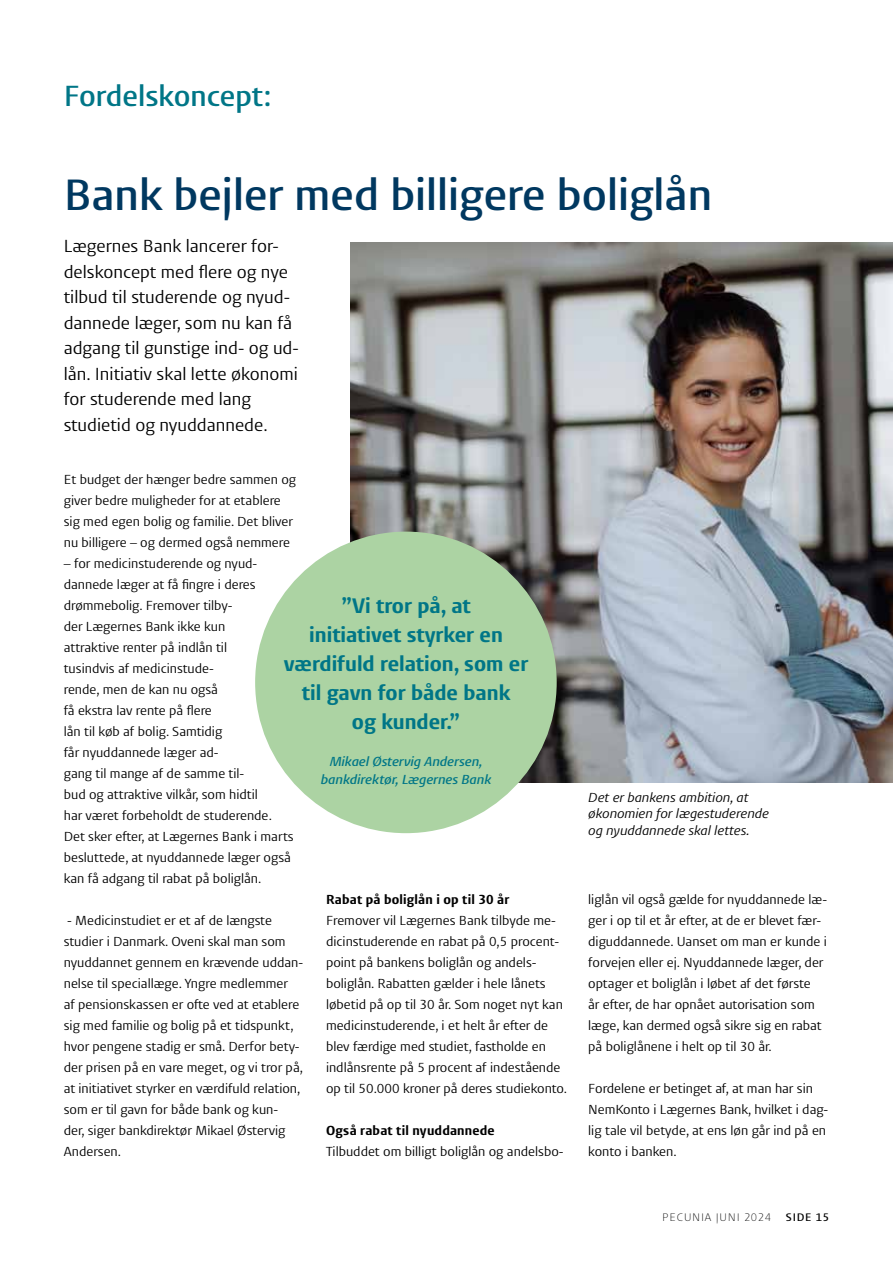
<style>
.page{position:relative;width:893px;height:1263px;background:#fff}
.page>*{position:absolute;margin:0;border:0;box-sizing:border-box;transform-origin:0 0}
.t1{font:600 45.15px "Aad Pro";color:#003860}
.t2{font:600 30px "Aad Pro";color:#007687}
.t3{font:700 21.6px/28.8px "Aad Pro";color:#007687;text-align:center}
.t4{font:18px/25.5px "Aad Pro";color:#000}
.t5{font:13.5px/21px "Aad Pro";color:#000}
.t6{font:italic 13.5px/16.5px "Aad Pro";color:#000}
.t7{font:italic 600 13.5px/18px "Aad Pro";color:#007687;text-align:center}
.t8{font:700 13.5px "Aad Pro";letter-spacing:.015em;color:#000}
.t9{font:300 11.25px "Aad Pro";letter-spacing:.07em;color:#000}
.t10{font:600 11.25px "Aad Pro";letter-spacing:.07em;color:#000}
</style>
<div class="page">
<img style="left:351px;top:243px;width:542px;height:539px">
<div style="left:255px;top:532px;width:302px;height:301px;background:#acd3a3;border-radius:50%"></div>
<h2 class="t2" style="left:64px;top:71px;width:209px">Fordelskoncept:</h2>
<h1 class="t1" style="left:64px;top:157px;width:650px">Bank bejler med billigere boliglån</h1>
<h3 class="t4" style="left:64px;top:232px;width:236px">Lægernes Bank lancerer for&shy;delskoncept med flere og nye tilbud til studerende og nyud&shy;dannede læger, som nu kan få adgang til gunstige ind- og ud&shy;lån. Initiativ skal lette økonomi for studerende med lang studietid og nyuddannede.</h3>
<p class="t5" style="left:64px;top:467px;width:234px">Et budget der hænger bedre sammen og giver bedre muligheder for at etablere sig med egen bolig og familie. Det bliver nu billigere – og dermed også nemmere</p>
<p class="t5" style="left:64px;top:551px;width:231px">– for medicinstuderende og nyud&shy;dannede læger at få fingre i deres drømmebolig. Fremover tilby-<br>der Lægernes Bank ikke kun<br>attraktive renter på indlån til<br>tusindvis af medicinstude-<br>rende, men de kan nu også<br>få ekstra lav rente på flere<br>lån til køb af bolig. Samtidig<br>får nyuddannede læger ad-<br>gang til mange af de samme til-<br>bud og attraktive vilkår, som hidtil<br>har været forbeholdt de studerende.<br>Det sker efter, at Lægernes Bank i marts besluttede, at nyuddannede læger også kan få adgang til rabat på boliglån.</p>
<p class="t5" style="left:64px;top:908px;width:241px">- Medicinstudiet er et af de længste studier i Danmark. Oveni skal man som nyuddannet gennem en krævende uddan&shy;nelse til speciallæge. Yngre medlemmer<br>af pensionskassen er ofte ved at etablere sig med familie og bolig på et tidspunkt, hvor pengene stadig er små. Derfor bety&shy;der prisen på en vare meget, og vi tror på, at initiativet styrker en værdifuld relation, som er til gavn for både bank og kun-<br>der, siger bankdirektør Mikael Østervig Andersen.</p>
<h3 class="t3" style="left:284px;top:589px;width:246px">”Vi tror på, at<br>initiativet styrker en værdifuld relation, som er til gavn for både bank<br>og kunder.”</h3>
<p class="t7" style="left:321px;top:751px;width:172px">Mikael Østervig Andersen, bankdirektør, Lægernes Bank</p>
<p class="t8" style="left:326px;top:888px;width:185px">Rabat på boliglån i op til 30 år</p>
<p class="t5" style="left:326px;top:908px;width:243px">Fremover vil Lægernes Bank tilbyde me&shy;dicinstuderende en rabat på 0,5 procent&shy;point på bankens boliglån og andels&shy;boliglån. Rabatten gælder i hele lånets løbetid på op til 30 år. Som noget nyt kan medicinstuderende, i et helt år efter de blev færdige med studiet, fastholde en indlånsrente på 5 procent af indestående op til 50.000 kroner på deres studiekonto.</p>
<p class="t8" style="left:326px;top:1119px;width:170px">Også rabat til nyuddannede</p>
<p class="t5" style="left:326px;top:1139px;width:239px">Tilbuddet om billigt boliglån og andelsbo-</p>
<p class="t6" style="left:588px;top:787px;width:182px">Det er bankens ambition, at økonomien for lægestuderende og nyuddannede skal lettes.</p>
<p class="t5" style="left:588px;top:887px;width:240px">liglån vil også gælde for nyuddannede læ&shy;ger i op til et år efter, at de er blevet fær&shy;diguddannede. Uanset om man er kunde i forvejen eller ej. Nyuddannede læger, der optager et boliglån i løbet af det første<br>år efter, de har opnået autorisation som læge, kan dermed også sikre sig en rabat på boliglånene i helt op til 30 år.</p>
<p class="t5" style="left:588px;top:1076px;width:242px">Fordelene er betinget af, at man har sin NemKonto i Lægernes Bank, hvilket i dag&shy;lig tale vil betyde, at ens løn går ind på en konto i banken.</p>
<p class="t9" style="left:662px;top:1208px;width:110px">PECUNIA JUNI 2024</p>
<p class="t10" style="left:786px;top:1208px;width:45px">SIDE 15</p>
</div>
